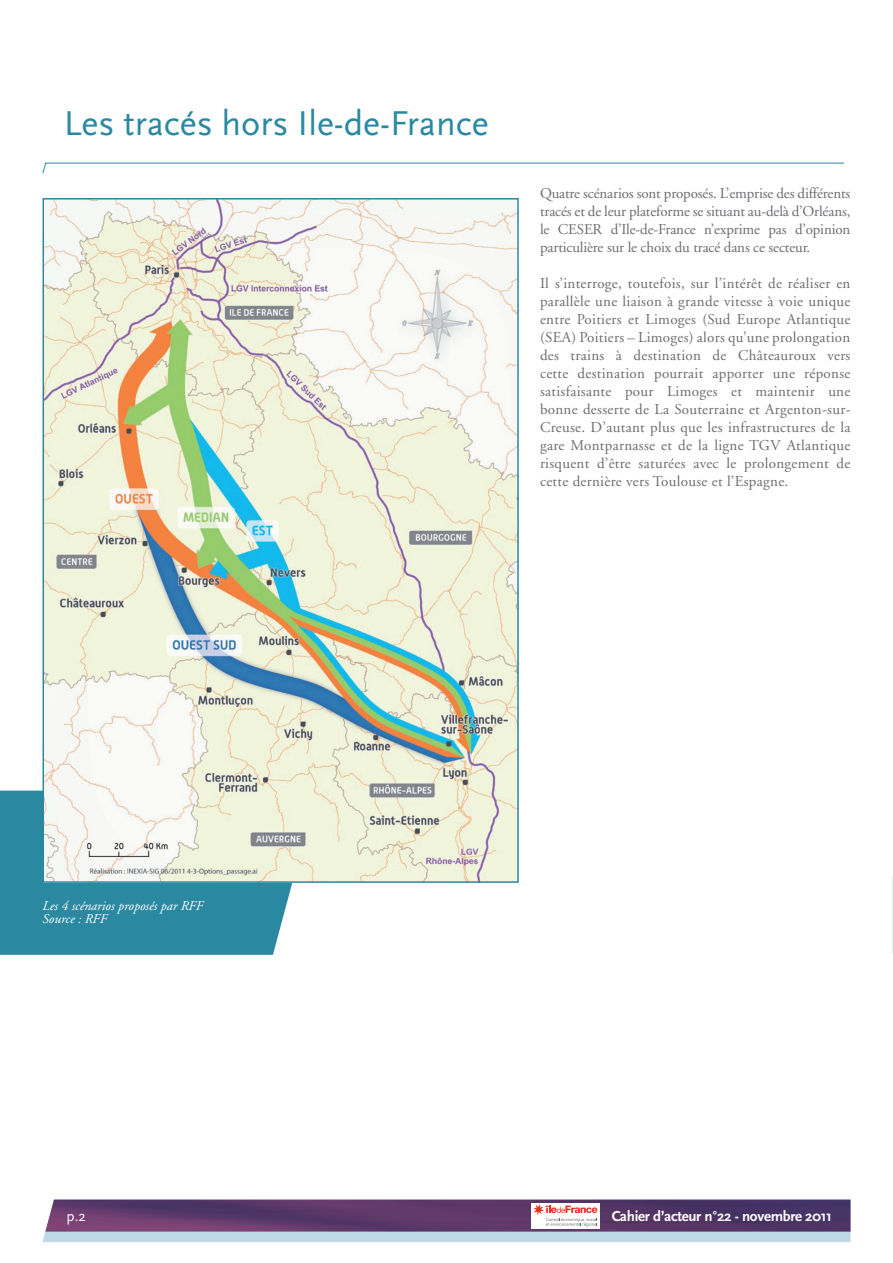
<style>
.page{position:relative;width:893px;height:1263px;background:#fff}
.page>*{position:absolute;margin:0;border:0;box-sizing:border-box;transform-origin:0 0}
.t1{font:36px "Scala Sans Pro";color:#2a89a1}
.t2{font:15px/18px "Adobe Garamond LT";letter-spacing:-.005em;color:#6c6d70;text-align:justify}
.t3{font:700 15px "Scala Sans Pro";letter-spacing:-.02em;color:#fff}
.t4{font:15px "Scala Sans Pro";color:#fff}
.t5{font:italic 13.5px/12.8px "Adobe Garamond LT";color:#fff}
</style>
<div class="page">
<svg style="left:42px;top:162px;width:803px;height:12px"></svg>
<div style="left:0;top:791px;width:293px;height:164px;background:#2a89a1"></div>
<img style="left:46px;top:201px;width:470px;height:679px">
<div style="left:43px;top:198px;width:476px;height:685px;border:2px solid #2a89a1"></div>
<svg style="left:43px;top:1199px;width:807px;height:43px;background:#7d6a90"></svg>
<h1 class="t1" style="left:64px;top:99px;width:426px">Les tracés hors Ile-de-France</h1>
<p class="t2" style="left:540px;top:184px;width:312px">Quatre scénarios sont proposés. L’emprise des différents tracés et de leur plateforme se situant au-delà d’Orléans, le CESER d’Ile-de-France n’exprime pas d’opinion particulière sur le choix du tracé dans ce secteur.</p>
<p class="t2" style="left:540px;top:274px;width:312px">Il s’interroge, toutefois, sur l’intérêt de réaliser en parallèle une liaison à grande vitesse à voie unique entre Poitiers et Limoges (Sud Europe Atlantique (SEA) Poitiers – Limoges) alors qu’une prolongation des trains à destination de Châteauroux vers cette destination pourrait apporter une réponse satisfaisante pour Limoges et maintenir une bonne desserte de La Souterraine et Argenton-sur-Creuse. D’autant plus que les infrastructures de la gare Montparnasse et de la ligne TGV Atlantique risquent d’être saturées avec le prolongement de cette dernière vers Toulouse et l’Espagne.</p>
<p class="t5" style="left:43px;top:900px;width:162px">Les 4 scénarios proposés par RFF<br>Source : RFF</p>
<p class="t4" style="left:67px;top:1206px;width:21px">p.2</p>
<p class="t3" style="left:612px;top:1206px;width:222px">Cahier d’acteur n°22 - novembre 2011</p>
</div>
